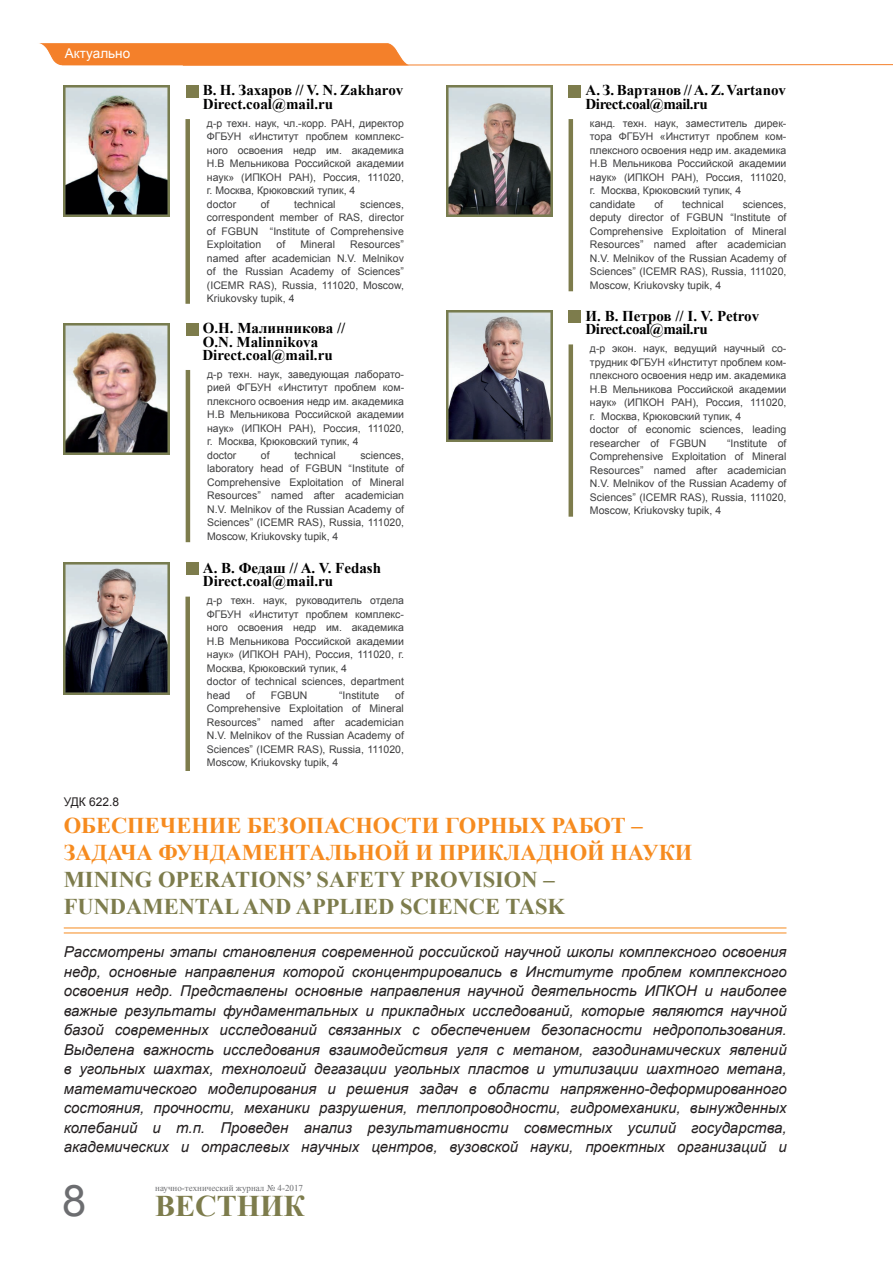
<style>
.page{position:relative;width:893px;height:1263px;background:#fff}
.page>*{position:absolute;margin:0;border:0;box-sizing:border-box;transform-origin:0 0}
.t1{font:43.5px "Arial";color:#6c6d70}
.t2{font:700 30px "Times New Roman";color:#7d7c4c}
.t3{font:700 22.5px/27px "Times New Roman";color:#f68b1f}
.t4{font:700 22.5px/27px "Times New Roman";color:#7d7c4c}
.t5{font:italic 15px/19.5px "Arial";color:#231f20;text-align:justify}
.t6{font:700 15px/13.5px "Times New Roman";color:#000001}
.t7{font:700 15px/13.5px "Times New Roman";letter-spacing:-.025em;color:#000001}
.t8{font:700 15px/13.5px "Times New Roman";letter-spacing:-.03em;color:#000001}
.t9{font:13.5px "Arial";color:#fff}
.t10{font:12px "Arial";color:#231f20}
.t11{font:10.5px/13.5px "Arial";color:#3e3e3f;text-align:justify}
.t12{font:9px "Times New Roman";color:#6c6d70}
</style>
<div class="page">
<img style="left:39px;top:43px;width:367px;height:23px">
<svg style="left:182px;top:63px;width:711px;height:3px"></svg>
<hr style="left:64px;top:927px;width:722px;height:1px;background:#f68b1f">
<hr style="left:64px;top:932px;width:722px;height:1px;background:#f68b1f">
<img style="left:64px;top:85px;width:106px;height:131px">
<div style="left:186px;top:85px;width:13px;height:13px;background:#7d7c4c"></div>
<div style="left:185px;top:119px;width:5px;height:185px;background:#7d7c4c"></div>
<img style="left:446px;top:85px;width:107px;height:131px">
<div style="left:569px;top:85px;width:12px;height:13px;background:#7d7c4c"></div>
<hr style="left:569px;top:119px;width:4px;height:172px;background:#7d7c4c">
<img style="left:64px;top:323px;width:106px;height:132px">
<div style="left:186px;top:323px;width:13px;height:13px;background:#7d7c4c"></div>
<hr style="left:186px;top:370px;width:4px;height:172px;background:#7d7c4c">
<img style="left:447px;top:310px;width:106px;height:132px">
<div style="left:569px;top:310px;width:12px;height:13px;background:#7d7c4c"></div>
<hr style="left:569px;top:344px;width:4px;height:173px;background:#7d7c4c">
<img style="left:64px;top:563px;width:106px;height:131px">
<div style="left:186px;top:563px;width:13px;height:12px;background:#7d7c4c"></div>
<div style="left:185px;top:597px;width:5px;height:174px;background:#7d7c4c"></div>
<p class="t9" style="left:65px;top:45px;width:67px">Актуально</p>
<h3 class="t6" style="left:203px;top:83px;width:202px">В. Н. Захаров // V. N. Zakharov<br>Direct.coal@mail.ru</h3>
<p class="t11" style="left:207px;top:116px;width:198px;text-align:left">д-р техн. наук, чл.-корр. РАН, директор<br>ФГБУН «Институт проблем комплекс&shy;ного освоения недр им. академика<br>Н.В Мельникова Российской академии наук» (ИПКОН РАН), Россия, 111020, г. Москва, Крюковский тупик, 4<br>doctor</p>
<p class="t11" style="left:261px;top:197px;width:10px">of</p>
<p class="t11" style="left:294px;top:197px;width:43px">technical</p>
<p class="t11" style="left:207px;top:197px;width:198px;text-indent:153px">sciences, correspondent member of RAS, director of FGBUN “Institute of Comprehensive Exploitation</p>
<p class="t11" style="left:277px;top:238px;width:10px">of</p>
<p class="t11" style="left:301px;top:238px;width:36px">Mineral</p>
<p class="t11" style="left:207px;top:238px;width:198px;text-indent:143px">Resources” named after academician N.V. Melnikov of the Russian Academy of Sciences” (ICEMR RAS), Russia, 111020, Moscow, Kriukovsky tupik, 4</p>
<h3 class="t6" style="left:202px;top:321px;width:145px">О.Н. Малинникова //<br>O.N. Malinnikova<br>Direct.coal@mail.ru</h3>
<p class="t11" style="left:207px;top:367px;width:198px;text-align:left">д-р техн. наук, заведующая лаборато&shy;рией ФГБУН «Институт проблем ком&shy;плексного освоения недр им. академика<br>Н.В Мельникова Российской академии наук» (ИПКОН РАН), Россия, 111020, г. Москва, Крюковский тупик, 4<br>doctor</p>
<p class="t11" style="left:261px;top:448px;width:10px">of</p>
<p class="t11" style="left:294px;top:448px;width:43px">technical</p>
<p class="t11" style="left:207px;top:448px;width:198px;text-indent:153px">sciences, laboratory head of FGBUN “Institute of Comprehensive Exploitation of Mineral Resources” named after academician N.V. Melnikov of the Russian Academy of Sciences” (ICEMR RAS), Russia, 111020, Moscow, Kriukovsky tupik, 4</p>
<h3 class="t6" style="left:203px;top:561px;width:180px">А. В. Федаш // A. V. Fedash<br>Direct.coal@mail.ru</h3>
<p class="t11" style="left:207px;top:594px;width:198px;text-align:left">д-р техн. наук, руководитель отдела<br>ФГБУН «Институт проблем комплекс&shy;ного освоения недр им. академика<br>Н.В Мельникова Российской академии наук» (ИПКОН РАН), Россия, 111020, г.<br>Москва, Крюковский тупик, 4<br>doctor of technical sciences, department head</p>
<p class="t11" style="left:207px;top:688px;width:198px;text-indent:188px">of Comprehensive Exploitation of Mineral Resources” named after academician N.V. Melnikov of the Russian Academy of Sciences” (ICEMR RAS), Russia, 111020, Moscow, Kriukovsky tupik, 4</p>
<p class="t11" style="left:246px;top:688px;width:10px">of</p>
<p class="t11" style="left:271px;top:688px;width:38px">FGBUN</p>
<p class="t11" style="left:339px;top:688px;width:42px">“Institute</p>
<h3 class="t7" style="left:586px;top:83px;width:202px">А. З. Вартанов // A. Z. Vartanov<br>Direct.coal@mail.ru</h3>
<p class="t11" style="left:590px;top:116px;width:198px;text-align:left">канд. техн. наук, заместитель дирек&shy;тора ФГБУН «Институт проблем ком&shy;плексного освоения недр им. академика<br>Н.В Мельникова Российской академии наук» (ИПКОН РАН), Россия, 111020, г. Москва, Крюковский тупик, 4 candidate</p>
<p class="t11" style="left:654px;top:197px;width:10px">of</p>
<p class="t11" style="left:682px;top:197px;width:43px">technical</p>
<p class="t11" style="left:590px;top:197px;width:198px;text-indent:153px">sciences, deputy director of FGBUN “Institute of Comprehensive Exploitation of Mineral Resources” named after academician N.V. Melnikov of the Russian Academy of Sciences” (ICEMR RAS), Russia, 111020, Moscow, Kriukovsky tupik, 4</p>
<h3 class="t8" style="left:586px;top:308px;width:175px">И. В. Петров // I. V. Petrov<br>Direct.coal@mail.ru</h3>
<p class="t11" style="left:590px;top:342px;width:198px;text-align:left">д-р экон. наук, ведущий научный со&shy;трудник ФГБУН «Институт проблем ком&shy;плексного освоения недр им. академика Н.В Мельникова Российской академии наук» (ИПКОН РАН), Россия, 111020, г. Москва, Крюковский тупик, 4<br>doctor of economic sciences, leading researcher of FGBUN</p>
<p class="t11" style="left:590px;top:436px;width:198px;text-indent:137px">“Institute of Comprehensive Exploitation of Mineral Resources” named after academician N.V. Melnikov of the Russian Academy of Sciences” (ICEMR RAS), Russia, 111020, Moscow, Kriukovsky tupik, 4</p>
<p class="t10" style="left:64px;top:794px;width:57px">УДК 622.8</p>
<h3 class="t3" style="left:64px;top:811px;width:630px">ОБЕСПЕЧЕНИЕ БЕЗОПАСНОСТИ ГОРНЫХ РАБОТ –<br>ЗАДАЧА ФУНДАМЕНТАЛЬНОЙ И ПРИКЛАДНОЙ НАУКИ</h3>
<h3 class="t4" style="left:64px;top:865px;width:503px">MINING OPERATIONS’ SAFETY PROVISION –<br>FUNDAMENTAL AND APPLIED SCIENCE TASK</h3>
<p class="t5" style="left:64px;top:942px;width:724px">Рассмотрены этапы становления современной российской научной школы комплексного освоения недр, основные направления которой сконцентрировались в Институте проблем комплексного освоения недр. Представлены основные направления научной деятельность ИПКОН и наиболее важные результаты фундаментальных и прикладных исследований, которые являются научной базой современных исследований связанных с обеспечением безопасности недропользования.<br>Выделена важность исследования взаимодействия угля с метаном, газодинамических явлений в угольных шахтах, технологий дегазации угольных пластов и утилизации шахтного метана, математического моделирования и решения задач в области напряженно-деформированного состояния, прочности, механики разрушения, теплопроводности, гидромеханики, вынужденных колебаний и т.п. Проведен анализ результативности совместных усилий государства, академических и отраслевых научных центров, вузовской науки, проектных организаций и</p>
<h1 class="t1" style="left:62px;top:1172px;width:26px">8</h1>
<p class="t12" style="left:155px;top:1181px;width:149px">научно-технический журнал № 4-2017</p>
<h2 class="t2" style="left:155px;top:1185px;width:152px">ВЕСТНИК</h2>
</div>
